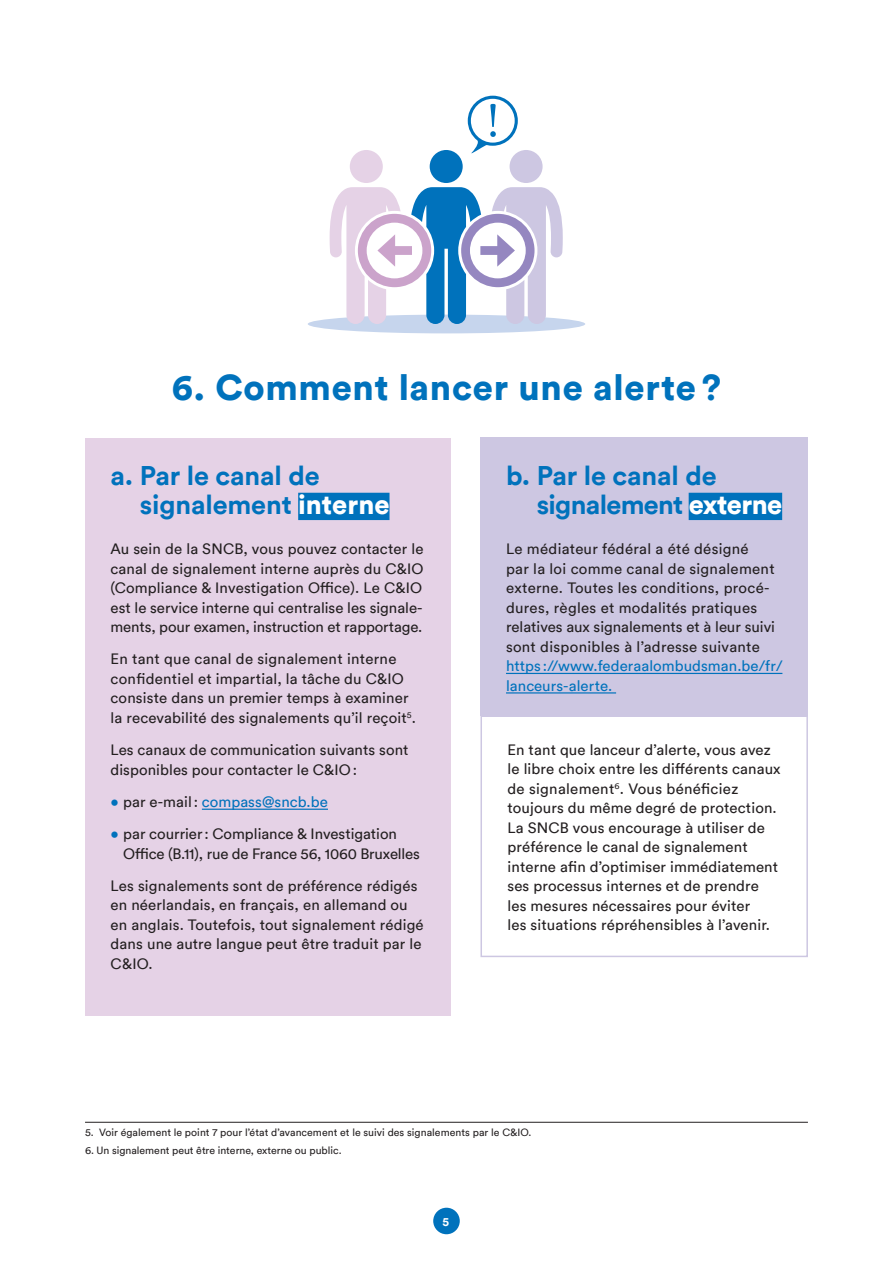
<style>
.page{position:relative;width:893px;height:1263px;background:#fff}
.page>*{position:absolute;margin:0;border:0;box-sizing:border-box;transform-origin:0 0}
.t1{font:900 36px "Circular";letter-spacing:.02em;color:#0072bc}
.t2{font:700 27px/29.4px "Circular";letter-spacing:-.005em;color:#0072bc}
.t3{font:700 27px/29.4px "Circular";letter-spacing:-.025em;color:#0072bc}
.t4{font:15px/19.5px "Circular";letter-spacing:.01em;color:#231f20}
.t5{font:15px/19.5px "Circular";letter-spacing:.005em;color:#0072bc}
.t6{font:700 12px "Circular";color:#fff}
.t7{font:10.5px "Circular";letter-spacing:.005em;color:#231f20}
.s1{font-weight:900;color:#fff}
.s2{color:#231f20}
.s3{color:#0072bc}
</style>
<div class="page">
<div style="left:433px;top:1208px;width:27px;height:26px;background:#0072bc;border-radius:50%"></div>
<div style="left:85px;top:438px;width:366px;height:578px;background:#e5d2e6"></div>
<div style="left:298px;top:493px;width:91px;height:27px;background:#0072bc"></div>
<hr style="left:202px;top:809px;width:126px;height:1px;background:#0072bc">
<div style="left:480px;top:438px;width:328px;height:278px;background:#cdc7e2"></div>
<div style="left:689px;top:493px;width:93px;height:27px;background:#0072bc"></div>
<hr style="left:506px;top:673px;width:276px;height:1px;background:#0072bc">
<hr style="left:506px;top:692px;width:110px;height:1px;background:#0072bc">
<div style="left:480px;top:715px;width:328px;height:242px;border:2px solid #cdc7e2"></div>
<div style="left:308px;top:315px;width:277px;height:18px;background:#c6d5ed;border-radius:50%"></div>
<div style="left:350px;top:150px;width:33px;height:33px;background:#e5d2e6;border-radius:50%"></div>
<div style="left:430px;top:150px;width:33px;height:33px;background:#0072bc;border-radius:50%"></div>
<div style="left:510px;top:150px;width:33px;height:33px;background:#cdc7e2;border-radius:50%"></div>
<svg style="left:330px;top:187px;width:233px;height:137px"></svg>
<svg style="left:468px;top:96px;width:50px;height:58px"></svg>
<hr style="left:85px;top:1122px;width:723px;height:1px;background:#231f20">
<h1 class="t1" style="left:172px;top:363px;width:551px">6. Comment lancer une alerte ?</h1>
<h2 class="t2" style="left:140px;top:460px;width:251px;text-indent:-29px">a. Par le canal de signalement <span class="s1">interne</span></h2>
<p class="t4" style="left:111px;top:539px;width:315px;text-align:justify">Au sein de la SNCB, vous pouvez contacter le canal de signalement interne auprès du C&amp;IO (Compliance &amp; Investigation Office). Le C&amp;IO est le service interne qui centralise les signale&shy;ments, pour examen, instruction et rapportage.</p>
<p class="t4" style="left:111px;top:649px;width:307px">En tant que canal de signalement interne confidentiel et impartial, la tâche du C&amp;IO consiste dans un premier temps à examiner la recevabilité des signalements qu’il reçoit<sup>5</sup>.</p>
<p class="t4" style="left:111px;top:740px;width:299px">Les canaux de communication suivants sont disponibles pour contacter le C&amp;IO :</p>
<p class="t5" style="left:111px;top:792px;width:219px">• <span class="s2">par e-mail:</span> compass@sncb.be</p>
<p class="t4" style="left:123px;top:824px;width:298px;text-indent:-13px"><span class="s3">•</span> par courrier: Compliance &amp; Investigation<br>Office (B.11), rue de France 56, 1060 Bruxelles</p>
<p class="t4" style="left:111px;top:876px;width:315px">Les signalements sont de préférence rédigés en néerlandais, en français, en allemand ou en anglais. Toutefois, tout signalement rédigé dans une autre langue peut être traduit par le C&amp;IO.</p>
<h2 class="t3" style="left:537px;top:460px;width:247px;text-indent:-31px">b. Par le canal de signalement <span class="s1">externe</span></h2>
<p class="t4" style="left:506px;top:539px;width:270px">Le médiateur fédéral a été désigné par la loi comme canal de signalement externe. Toutes les conditions, procé&shy;dures, règles et modalités pratiques relatives aux signalements et à leur suivi sont disponibles à l’adresse suivante</p>
<p class="t5" style="left:506px;top:656px;width:278px">https ://www.federaalombudsman.be/fr/ lanceurs-alerte.</p>
<p class="t4" style="left:507px;top:739px;width:275px">En tant que lanceur d’alerte, vous avez le libre choix entre les différents canaux de signalement<sup>6</sup>. Vous bénéficiez toujours du même degré de protection.<br>La SNCB vous encourage à utiliser de préférence le canal de signalement interne afin d’optimiser immédiatement ses processus internes et de prendre les mesures nécessaires pour éviter<br>les situations répréhensibles à l’avenir.</p>
<p class="t7" style="left:85px;top:1126px;width:448px">5. Voir également le point 7 pour l’état d’avancement et le suivi des signalements par le C&amp;IO.</p>
<p class="t7" style="left:85px;top:1144px;width:258px">6. Un signalement peut être interne, externe ou public.</p>
<p class="t6" style="left:443px;top:1214px;width:8px">5</p>
</div>
